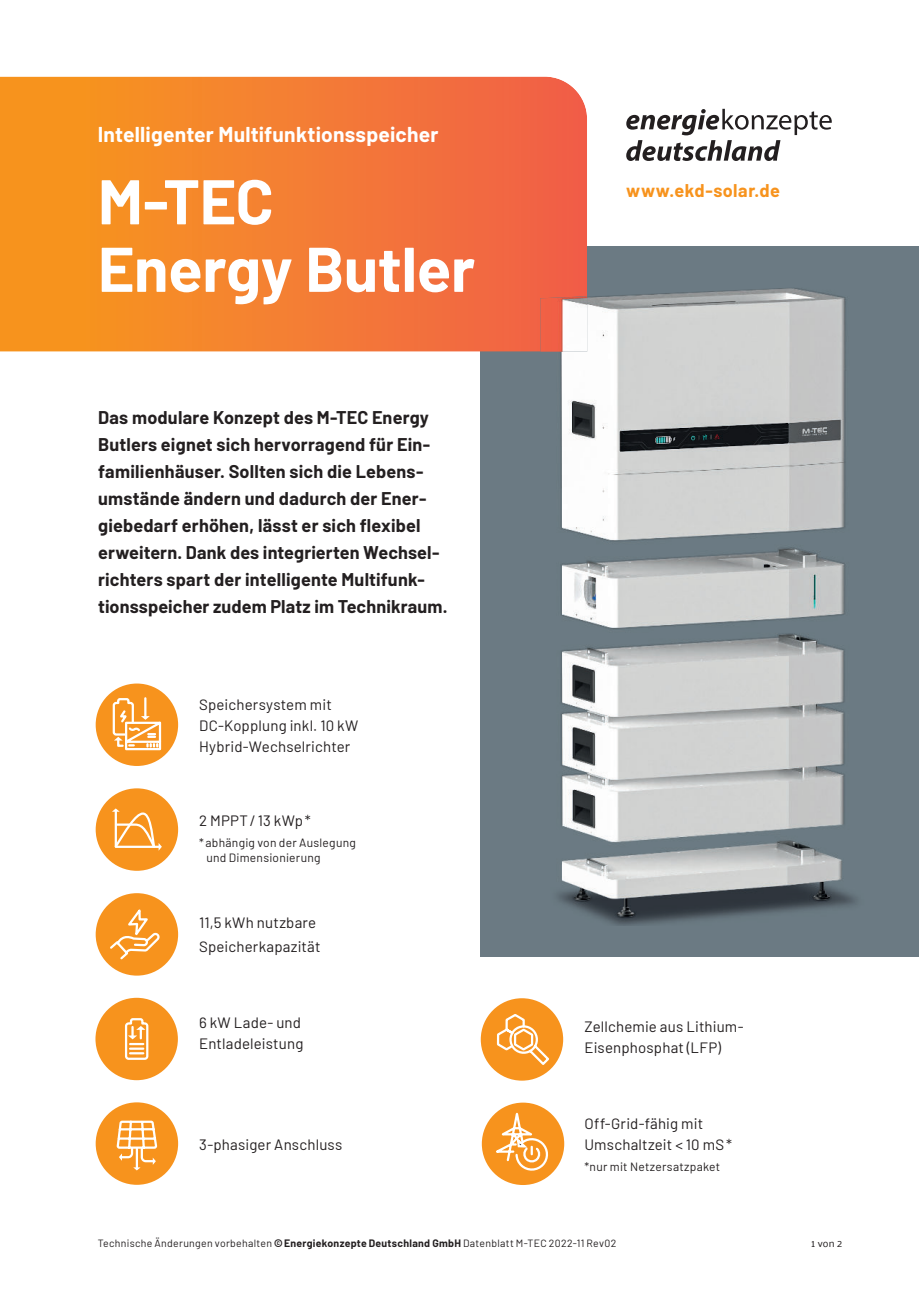
<style>
.page{position:relative;width:919px;height:1289px;background:#fff}
.page>*{position:absolute;margin:0;border:0;box-sizing:border-box;transform-origin:0 0}
.t1{font:700 63px/67.5px "Barlow";letter-spacing:-.005em;color:#fff}
.t2{font:700 21px "Barlow";letter-spacing:.01em;color:#fff}
.t3{font:700 18px/27px "Barlow";letter-spacing:.01em;color:#231f20}
.t4{font:700 18px "Barlow";letter-spacing:.025em;color:#f7931d}
.t5{font:15px/21px "Barlow";letter-spacing:.01em;color:#231f20}
.t6{font:12px/15px "Barlow";letter-spacing:.02em;color:#231f20}
.t7{font:10.5px "Barlow";letter-spacing:.025em;color:#231f20}
.t8{font:10.5px "Palanquin";color:#231f20}
.s1{font-weight:700}
</style>
<div class="page">
<div style="left:480px;top:247px;width:438px;height:710px;background:#6b7a83"></div>
<svg style="left:0;top:77px;width:587px;height:274px;background:#f47d32"></svg>
<div style="left:482px;top:1102px;width:82px;height:82px;background:#f7931d;border-radius:50%"></div>
<svg style="left:487px;top:1102px;width:64px;height:71px"></svg>
<div style="left:480px;top:998px;width:83px;height:82px;background:#f7931d;border-radius:50%"></div>
<svg style="left:496px;top:1014px;width:53px;height:51px"></svg>
<div style="left:96px;top:683px;width:82px;height:83px;background:#f7931d;border-radius:50%"></div>
<svg style="left:112px;top:697px;width:50px;height:54px"></svg>
<div style="left:96px;top:788px;width:82px;height:82px;background:#f7931d;border-radius:50%"></div>
<svg style="left:112px;top:808px;width:50px;height:42px"></svg>
<div style="left:96px;top:893px;width:82px;height:82px;background:#f7931d;border-radius:50%"></div>
<svg style="left:110px;top:909px;width:50px;height:51px"></svg>
<div style="left:95px;top:997px;width:83px;height:83px;background:#f7931d;border-radius:50%"></div>
<svg style="left:125px;top:1018px;width:24px;height:42px"></svg>
<div style="left:96px;top:1102px;width:82px;height:82px;background:#f7931d;border-radius:50%"></div>
<svg style="left:116px;top:1120px;width:42px;height:50px"></svg>
<img style="left:540px;top:285px;width:317px;height:640px">
<img style="left:540px;top:296px;width:47px;height:55px">
<svg style="left:626px;top:109px;width:205px;height:52px"></svg>
<p class="t2" style="left:98px;top:126px;width:342px">Intelligenter Multifunktionsspeicher</p>
<h1 class="t1" style="left:98px;top:174px;width:379px">M-TEC<br>Energy Butler</h1>
<p class="t3" style="left:98px;top:405px;width:351px">Das modulare Konzept des M-TEC Energy Butlers eignet sich hervorragend für Ein&shy;familienhäuser. Sollten sich die Lebens&shy;umstände ändern und dadurch der Ener&shy;giebedarf erhöhen, lässt er sich flexibel erweitern. Dank des integrierten Wechsel - richters spart der intelligente Multifunk - tionsspeicher zudem Platz im Technikraum.</p>
<p class="t5" style="left:199px;top:694px;width:160px">Speichersystem mit<br>DC-Kopplung inkl. 10 kW<br>Hybrid-Wechselrichter</p>
<p class="t5" style="left:199px;top:810px;width:113px">2 MPPT / 13 kWp *</p>
<p class="t6" style="left:206px;top:835px;width:151px;text-indent:-7px">* abhängig von der Auslegung und Dimensionierung</p>
<p class="t5" style="left:199px;top:911px;width:123px;line-height:24px">11,5 kWh nutzbare<br>Speicherkapazität</p>
<p class="t5" style="left:199px;top:1012px;width:106px">6 kW Lade- und<br>Entladeleistung</p>
<p class="t5" style="left:199px;top:1134px;width:145px">3-phasiger Anschluss</p>
<p class="t4" style="left:626px;top:184px;width:155px">www.ekd-solar.de</p>
<p class="t5" style="left:584px;top:1016px;width:160px">Zellchemie aus Lithium-<br>Eisenphosphat (LFP)</p>
<p class="t5" style="left:584px;top:1113px;width:149px">Off-Grid-fähig mit<br>Umschaltzeit &lt; 10 mS *</p>
<p class="t6" style="left:584px;top:1159px;width:137px">*nur mit Netzersatzpaket</p>
<p class="t7" style="left:98px;top:1238px;width:520px">Technische Änderungen vorbehalten <span class="s1">© Energiekonzepte Deutschland GmbH</span> Datenblatt M-TEC 2022-11 Rev02</p>
<p class="t8" style="left:811px;top:1236px;width:33px">1 von 2</p>
</div>
